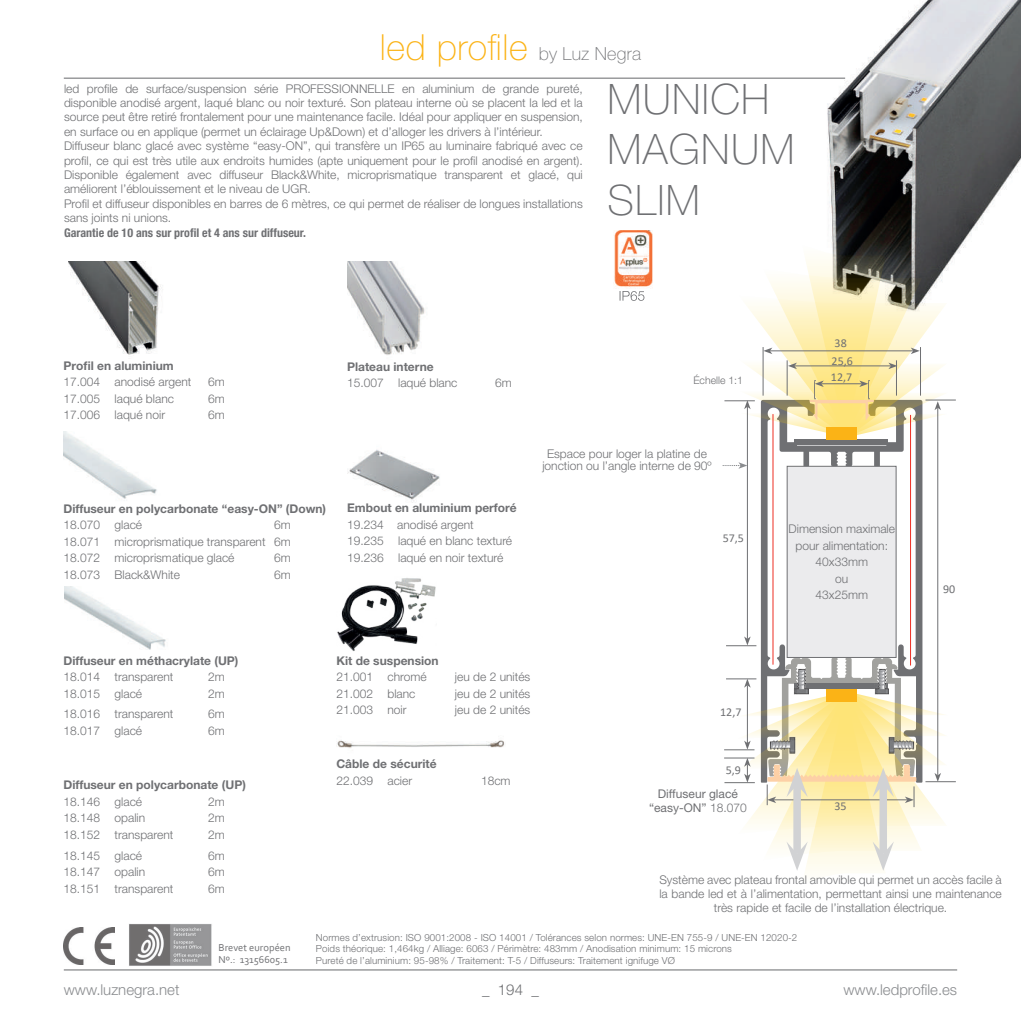
<style>
.page{position:relative;width:1021px;height:1021px;background:#fff}
.page>*{position:absolute;margin:0;border:0;box-sizing:border-box;transform-origin:0 0}
.t1{font:100 42px/50.4px "Helvetica Neue LT Std";letter-spacing:.03em;color:#6f7073}
.t2{font:100 36px "Helvetica Neue LT Std";letter-spacing:.015em;color:#fbb316}
.t3{font:300 15px "Helvetica Neue LT Std";color:#8a8c8f}
.t4{font:300 15px "Helvetica Neue LT Std";color:#6f7073}
.t5{font:300 12px/14.4px "Helvetica Neue LT Std";color:#6f7073;text-align:center}
.t6{font:700 12px "Helvetica Neue LT Std";color:#6f7073}
.t7{font:700 condensed 12px "Helvetica Neue LT Std";color:#6f7073}
.t8{font:12px/14.4px "Helvetica Neue LT Std";color:#6f7073;text-align:center}
.t9{font:12px/18.1px "Calibri";color:#6f7073}
.t10{font:10.5px/12.6px "Corbel";color:#6f7073}
.t11{font:300 10.5px "Helvetica Neue LT Std";color:#6f7073}
.t12{font:300 9.75px/11.7px "Helvetica Neue LT Std";letter-spacing:.01em;color:#6f7073}
.s1{font-size:18px;color:#6f7073}
.s2{font-weight:300}
</style>
<div class="page">
<hr style="left:64px;top:969px;width:893px;height:1px;background:#6f7073">
<img style="left:798px;top:0;width:222px;height:269px">
<svg style="left:722px;top:462px;width:25px;height:7px"></svg>
<img style="left:347px;top:261px;width:78px;height:94px">
<img style="left:68px;top:261px;width:93px;height:94px">
<img style="left:347px;top:449px;width:93px;height:54px">
<img style="left:64px;top:431px;width:93px;height:68px">
<img style="left:337px;top:740px;width:167px;height:8px">
<img style="left:337px;top:578px;width:99px;height:73px">
<img style="left:64px;top:586px;width:102px;height:64px">
<svg style="left:761px;top:438px;width:161px;height:219px"></svg>
<div style="left:794px;top:439px;width:94px;height:6px;background:#6f7073"></div>
<div style="left:826px;top:427px;width:30px;height:12px;background:#fbb316"></div>
<img style="left:64px;top:927px;width:51px;height:37px">
<img style="left:129px;top:924px;width:83px;height:42px">
<hr style="left:64px;top:78px;width:781px;height:1px;background:#6f7073">
<img style="left:613px;top:230px;width:39px;height:58px">
<svg style="left:619px;top:291px;width:25px;height:10px"></svg>
<hr style="left:937px;top:408px;width:1px;height:367px;background:#6f7073">
<hr style="left:925px;top:781px;width:30px;height:1px;background:#6f7073">
<hr style="left:925px;top:400px;width:30px;height:1px;background:#6f7073">
<div style="left:787px;top:466px;width:109px;height:191px;background:#ebebed;border:1px solid #6f7073"></div>
<hr style="left:747px;top:407px;width:1px;height:232px;background:#6f7073">
<svg style="left:744px;top:636px;width:6px;height:9px"></svg>
<hr style="left:724px;top:782px;width:30px;height:1px;background:#6f7073">
<hr style="left:724px;top:757px;width:30px;height:1px;background:#6f7073">
<hr style="left:724px;top:749px;width:30px;height:1px;background:#6f7073">
<hr style="left:726px;top:678px;width:30px;height:1px;background:#6f7073">
<hr style="left:726px;top:645px;width:30px;height:1px;background:#6f7073">
<hr style="left:724px;top:400px;width:30px;height:1px;background:#6f7073">
<svg style="left:736px;top:244px;width:212px;height:194px"></svg>
<hr style="left:772px;top:414px;width:1px;height:250px;background:#ee2e22">
<hr style="left:910px;top:415px;width:1px;height:250px;background:#ee2e22">
<svg style="left:736px;top:657px;width:212px;height:214px"></svg>
<h2 class="t2" style="left:380px;top:27px;width:262px">led profile <span class="s1">by Luz Negra</span></h2>
<p class="t5" style="left:64px;top:81px;width:520px;text-align:left">led profile de surface/suspension série PROFESSIONNELLE en aluminium de grande pureté, disponible anodisé argent, laqué blanc ou noir texturé. Son plateau interne où se placent la led et la source peut être retiré frontalement pour une maintenance facile. Idéal pour appliquer en suspension, en surface ou en applique (permet un éclairage Up&amp;Down) et d’alloger les drivers à l’intérieur.<br>Diffuseur blanc glacé avec système “easy-ON”, qui transfère un IP65 au luminaire fabriqué avec ce profil, ce qui est très utile aux endroits humides (apte uniquement pour le profil anodisé en argent).<br>Disponible également avec diffuseur Black&amp;White, microprismatique transparent et glacé, qui améliorent l’éblouissement et le niveau de UGR.<br>Profil et diffuseur disponibles en barres de 6 mètres, ce qui permet de réaliser de longues installations sans joints ni unions.</p>
<p class="t7" style="left:64px;top:225px;width:243px">Garantie de 10 ans sur profil et 4 ans sur diffuseur.</p>
<h1 class="t1" style="left:607px;top:74px;width:188px">MUNICH<br>MAGNUM<br>SLIM</h1>
<p class="t6" style="left:64px;top:358px;width:112px">Profil en aluminium</p>
<p class="t5" style="left:64px;top:374px;width:129px">17.004 anodisé argent</p>
<p class="t5" style="left:208px;top:374px;width:18px">6m</p>
<p class="t5" style="left:64px;top:391px;width:112px">17.005 laqué blanc</p>
<p class="t5" style="left:208px;top:391px;width:18px">6m</p>
<p class="t5" style="left:64px;top:407px;width:103px">17.006 laqué noir</p>
<p class="t5" style="left:208px;top:407px;width:18px">6m</p>
<p class="t6" style="left:347px;top:359px;width:88px">Plateau interne</p>
<p class="t5" style="left:347px;top:375px;width:112px">15.007 laqué blanc</p>
<p class="t5" style="left:495px;top:375px;width:18px">6m</p>
<p class="t11" style="left:693px;top:374px;width:51px">Échelle 1:1</p>
<p class="t5" style="left:542px;top:447px;width:171px;line-height:12px">Espace pour loger la platine de jonction ou l’angle interne de 90º</p>
<p class="t9" style="left:831px;top:333px;width:23px">38<br>25,6</p>
<p class="t9" style="left:830px;top:367px;width:23px">12,7</p>
<p class="t6" style="left:64px;top:501px;width:264px">Diffuseur en polycarbonate “easy-ON” (Down)</p>
<p class="t5" style="left:64px;top:517px;width:80px">18.070 glacé</p>
<p class="t5" style="left:64px;top:516px;width:229px;line-height:16.5px;text-align:justify;text-indent:210px">6m 18.071 microprismatique transparent 6m 18.072 microprismatique glacé</p>
<p class="t5" style="left:274px;top:550px;width:18px">6m</p>
<p class="t5" style="left:64px;top:567px;width:118px">18.073 Black&amp;White</p>
<p class="t5" style="left:274px;top:567px;width:18px">6m</p>
<p class="t6" style="left:347px;top:500px;width:171px">Embout en aluminium perforé</p>
<p class="t5" style="left:347px;top:516px;width:167px;line-height:16.5px;text-align:left">19.234 anodisé argent<br>19.235 laqué en blanc texturé<br>19.236 laqué en noir texturé</p>
<p class="t6" style="left:64px;top:653px;width:176px">Diffuseur en méthacrylate (UP)</p>
<p class="t5" style="left:64px;top:669px;width:111px">18.014 transparent</p>
<p class="t5" style="left:208px;top:669px;width:18px">2m</p>
<p class="t5" style="left:64px;top:686px;width:80px">18.015 glacé</p>
<p class="t5" style="left:208px;top:686px;width:18px">2m</p>
<p class="t5" style="left:64px;top:706px;width:111px">18.016 transparent</p>
<p class="t5" style="left:208px;top:706px;width:18px">6m</p>
<p class="t5" style="left:64px;top:723px;width:80px">18.017 glacé</p>
<p class="t5" style="left:208px;top:723px;width:18px">6m</p>
<p class="t6" style="left:336px;top:653px;width:104px">Kit de suspension</p>
<p class="t5" style="left:336px;top:669px;width:92px">21.001 chromé</p>
<p class="t5" style="left:455px;top:669px;width:77px">jeu de 2 unités</p>
<p class="t5" style="left:336px;top:686px;width:81px">21.002 blanc</p>
<p class="t5" style="left:455px;top:686px;width:77px">jeu de 2 unités</p>
<p class="t5" style="left:336px;top:702px;width:72px">21.003 noir</p>
<p class="t5" style="left:455px;top:702px;width:77px">jeu de 2 unités</p>
<p class="t9" style="left:722px;top:528px;width:23px">57,5</p>
<p class="t9" style="left:720px;top:702px;width:23px">12,7</p>
<p class="t5" style="left:788px;top:520px;width:108px;line-height:16.5px">Dimension maximale pour alimentation:<br>40x33mm<br>ou<br>43x25mm</p>
<p class="t9" style="left:943px;top:579px;width:14px">90</p>
<p class="t6" style="left:64px;top:777px;width:184px">Diffuseur en polycarbonate (UP)</p>
<p class="t5" style="left:64px;top:794px;width:80px">18.146 glacé</p>
<p class="t5" style="left:208px;top:794px;width:18px">2m</p>
<p class="t5" style="left:64px;top:810px;width:83px">18.148 opalin</p>
<p class="t5" style="left:208px;top:810px;width:18px">2m</p>
<p class="t5" style="left:64px;top:827px;width:111px">18.152 transparent</p>
<p class="t5" style="left:208px;top:827px;width:18px">2m</p>
<p class="t5" style="left:64px;top:848px;width:80px">18.145 glacé</p>
<p class="t5" style="left:208px;top:848px;width:18px">6m</p>
<p class="t5" style="left:64px;top:864px;width:83px">18.147 opalin</p>
<p class="t5" style="left:208px;top:864px;width:18px">6m</p>
<p class="t5" style="left:64px;top:881px;width:111px">18.151 transparent</p>
<p class="t5" style="left:208px;top:881px;width:18px">6m</p>
<p class="t10" style="left:218px;top:940px;width:74px">Brevet européen<br>Nº.: 13156605.1</p>
<p class="t6" style="left:336px;top:756px;width:102px">Câble de sécurité</p>
<p class="t5" style="left:336px;top:773px;width:77px">22.039 acier</p>
<p class="t5" style="left:481px;top:773px;width:31px">18cm</p>
<p class="t9" style="left:725px;top:760px;width:17px">5,9</p>
<p class="t8" style="left:649px;top:786px;width:99px">Diffuseur glacé “easy-ON” <span class="s2">18.070</span></p>
<p class="t9" style="left:834px;top:796px;width:14px">35</p>
<p class="t5" style="left:659px;top:871px;width:344px">Système avec plateau frontal amovible qui permet un accès facile à la bande led et à l’alimentation, permettant ainsi une maintenance très rapide et facile de l’installation électrique.</p>
<p class="t12" style="left:316px;top:931px;width:483px">Normes d’extrusion: ISO 9001:2008 - ISO 14001 / Tolérances selon normes: UNE-EN 755-9 / UNE-EN 12020-2<br>Poids théorique: 1,464kg / Alliage: 6063 / Périmètre: 483mm / Anodisation minimum: 15 microns<br>Pureté de l’aluminium: 95-98% / Traitement: T-5 / Diffuseurs: Traitement ignifuge VØ</p>
<p class="t3" style="left:64px;top:980px;width:117px">www.luznegra.net</p>
<p class="t4" style="left:482px;top:980px;width:58px">_ 194 _</p>
<p class="t3" style="left:843px;top:980px;width:115px">www.ledprofile.es</p>
</div>
